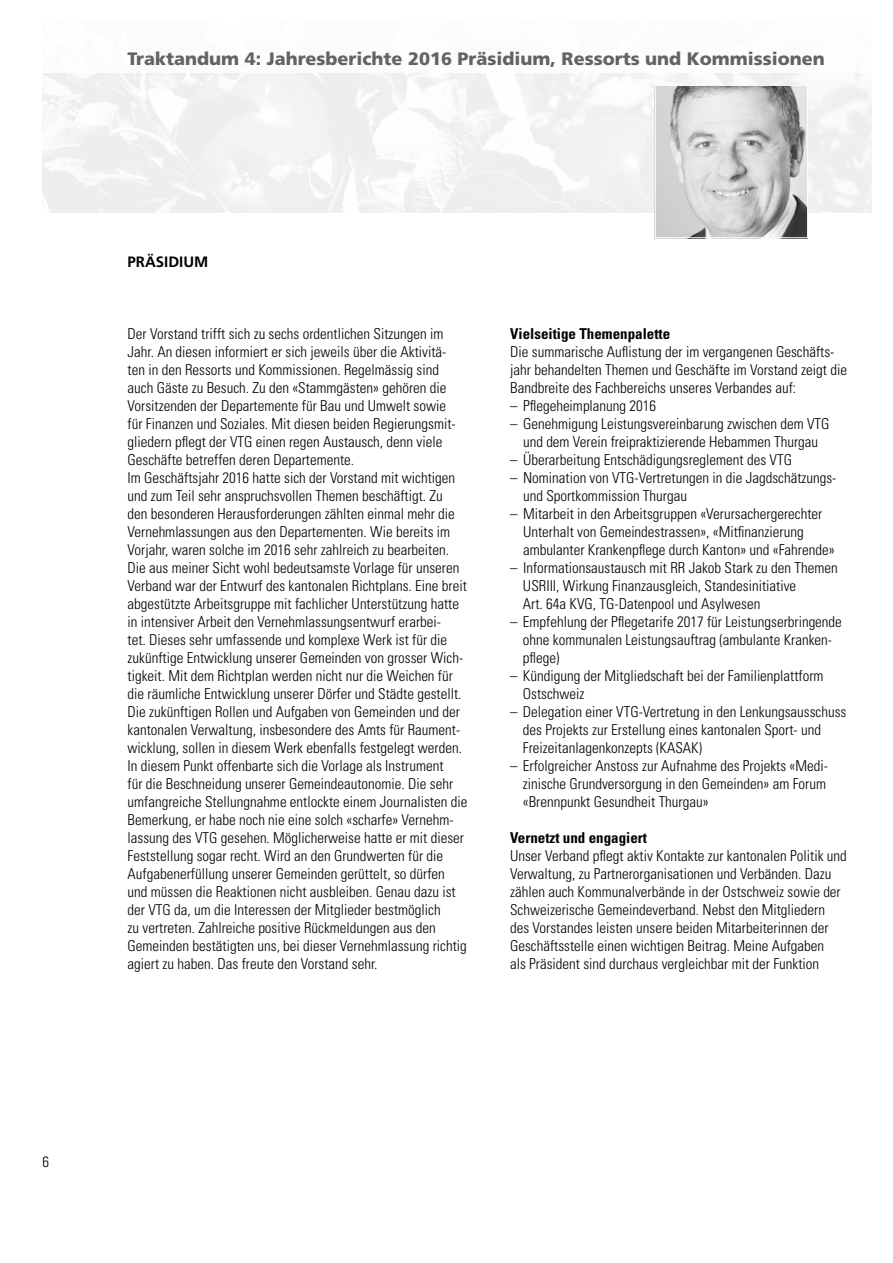
<style>
.page{position:relative;width:893px;height:1263px;background:#fff}
.page>*{position:absolute;margin:0;border:0;box-sizing:border-box;transform-origin:0 0}
.t1{font:900 18px "Frutiger LT Std";color:#646363}
.t2{font:300 condensed 15px/18px "Univers LT Std";color:#000}
.t3{font:700 condensed 15px "Univers LT Std";color:#000}
.t4{font:700 15px "Frutiger LT Std";color:#000}
</style>
<div class="page">
<img style="left:657px;top:87px;width:149px;height:149px">
<div style="left:655px;top:85px;width:153px;height:153px;border:1px solid #fff"></div>
<p class="t2" style="left:43px;top:1153px;width:8px">6</p>
<p class="t1" style="left:128px;top:47px;width:699px">Traktandum 4: Jahresberichte 2016 Präsidium, Ressorts und Kommissionen</p>
<p class="t4" style="left:128px;top:253px;width:82px">PRÄSIDIUM</p>
<p class="t2" style="left:128px;top:325px;width:341px">Der Vorstand trifft sich zu sechs ordentlichen Sitzungen im Jahr. An diesen informiert er sich jeweils über die Aktivitä&shy;ten in den Ressorts und Kommissionen. Regelmässig sind auch Gäste zu Besuch. Zu den «Stammgästen» gehören die Vorsitzenden der Departemente für Bau und Umwelt sowie<br>für Finanzen und Soziales. Mit diesen beiden Regierungsmit&shy;gliedern pflegt der VTG einen regen Austausch, denn viele Geschäfte betreffen deren Departemente.<br>Im Geschäftsjahr 2016 hatte sich der Vorstand mit wichtigen und zum Teil sehr anspruchsvollen Themen beschäftigt. Zu<br>den besonderen Herausforderungen zählten einmal mehr die Vernehmlassungen aus den Departementen. Wie bereits im Vorjahr, waren solche im 2016 sehr zahlreich zu bearbeiten.<br>Die aus meiner Sicht wohl bedeutsamste Vorlage für unseren Verband war der Entwurf des kantonalen Richtplans. Eine breit abgestützte Arbeitsgruppe mit fachlicher Unterstützung hatte in intensiver Arbeit den Vernehmlassungsentwurf erarbei-<br>tet. Dieses sehr umfassende und komplexe Werk ist für die zukünftige Entwicklung unserer Gemeinden von grosser Wich&shy;tigkeit. Mit dem Richtplan werden nicht nur die Weichen für die räumliche Entwicklung unserer Dörfer und Städte gestellt.<br>Die zukünftigen Rollen und Aufgaben von Gemeinden und der kantonalen Verwaltung, insbesondere des Amts für Raument&shy;wicklung, sollen in diesem Werk ebenfalls festgelegt werden.<br>In diesem Punkt offenbarte sich die Vorlage als Instrument<br>für die Beschneidung unserer Gemeindeautonomie. Die sehr umfangreiche Stellungnahme entlockte einem Journalisten die Bemerkung, er habe noch nie eine solch «scharfe» Vernehm&shy;lassung des VTG gesehen. Möglicherweise hatte er mit dieser Feststellung sogar recht. Wird an den Grundwerten für die Aufgabenerfüllung unserer Gemeinden gerüttelt, so dürfen und müssen die Reaktionen nicht ausbleiben. Genau dazu ist der VTG da, um die Interessen der Mitglieder bestmöglich<br>zu vertreten. Zahlreiche positive Rückmeldungen aus den Gemeinden bestätigten uns, bei dieser Vernehmlassung richtig agiert zu haben. Das freute den Vorstand sehr.</p>
<p class="t3" style="left:510px;top:324px;width:162px">Vielseitige Themenpalette</p>
<p class="t2" style="left:510px;top:343px;width:338px">Die summarische Auflistung der im vergangenen Geschäfts&shy;jahr behandelten Themen und Geschäfte im Vorstand zeigt die<br>Bandbreite des Fachbereichs unseres Verbandes auf:</p>
<p class="t2" style="left:510px;top:397px;width:147px">– Pflegeheimplanung 2016</p>
<p class="t2" style="left:510px;top:415px;width:321px;text-align:center">– Genehmigung Leistungsvereinbarung zwischen dem VTG und dem Verein freipraktizierende Hebammen Thurgau</p>
<p class="t2" style="left:510px;top:451px;width:283px">– Überarbeitung Entschädigungsreglement des VTG</p>
<p class="t2" style="left:523px;top:469px;width:315px;text-indent:-13px">– Nomination von VTG-Vertretungen in die Jagdschätzungs&shy;und Sportkommission Thurgau</p>
<p class="t2" style="left:523px;top:505px;width:313px;text-indent:-13px">– Mitarbeit in den Arbeitsgruppen «Verursachergerechter<br>Unterhalt von Gemeindestrassen», «Mitfinanzierung ambulanter Krankenpflege durch Kanton» und «Fahrende»</p>
<p class="t2" style="left:523px;top:559px;width:316px;text-indent:-13px">– Informationsaustausch mit RR Jakob Stark zu den Themen<br>USRIII, Wirkung Finanzausgleich, Standesinitiative<br>Art. 64a KVG, TG-Datenpool und Asylwesen</p>
<p class="t2" style="left:523px;top:613px;width:320px;text-indent:-13px">– Empfehlung der Pflegetarife 2017 für Leistungserbringende ohne kommunalen Leistungsauftrag (ambulante Kranken&shy;pflege)</p>
<p class="t2" style="left:523px;top:667px;width:302px;text-indent:-13px">– Kündigung der Mitgliedschaft bei der Familienplattform<br>Ostschweiz</p>
<p class="t2" style="left:523px;top:703px;width:325px;text-indent:-13px">– Delegation einer VTG-Vertretung in den Lenkungsausschuss des Projekts zur Erstellung eines kantonalen Sport- und<br>Freizeitanlagenkonzepts (KASAK)</p>
<p class="t2" style="left:523px;top:757px;width:306px;text-align:justify;text-indent:-13px">– Erfolgreicher Anstoss zur Aufnahme des Projekts «Medi&shy;zinische Grundversorgung in den Gemeinden» am Forum «Brennpunkt Gesundheit Thurgau»</p>
<p class="t3" style="left:510px;top:828px;width:138px">Vernetzt und engagiert</p>
<p class="t2" style="left:510px;top:847px;width:338px">Unser Verband pflegt aktiv Kontakte zur kantonalen Politik und Verwaltung, zu Partnerorganisationen und Verbänden. Dazu zählen auch Kommunalverbände in der Ostschweiz sowie der Schweizerische Gemeindeverband. Nebst den Mitgliedern des Vorstandes leisten unsere beiden Mitarbeiterinnen der Geschäftsstelle einen wichtigen Beitrag. Meine Aufgaben<br>als Präsident sind durchaus vergleichbar mit der Funktion</p>
</div>
